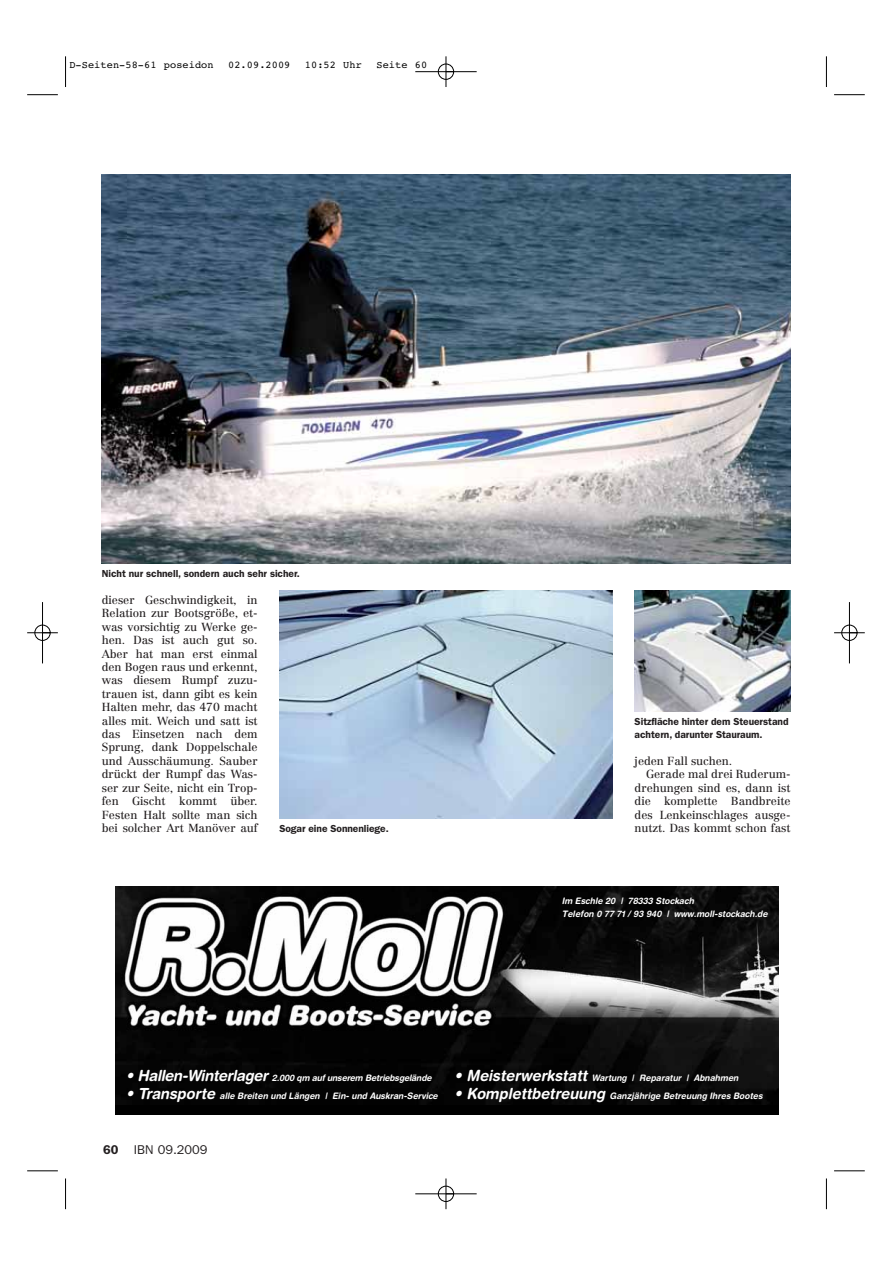
<style>
.page{position:relative;width:893px;height:1263px;background:#fff}
.page>*{position:absolute;margin:0;border:0;box-sizing:border-box;transform-origin:0 0}
.t1{font:12.75px "Franklin Gothic LT";color:#231f20}
.t2{font:11.55px/13.4px "Centennial";letter-spacing:-.005em;color:#231f20;text-align:justify}
.t3{font:600 10.2px/13.4px "Franklin Gothic LT";letter-spacing:-.005em;color:#231f20}
.t4{font:10.2px "Courier";letter-spacing:.01em;color:#000}
.t5{font:italic 700 9px/13.4px "Helvetica Rounded";color:#fff;scale:.95 1}
.t6{font:italic 700 9px "Helvetica Rounded";letter-spacing:-.02em;color:#fff;scale:.95 1}
.s1{font-size:15.3px}
.s2{font-weight:600}
</style>
<div class="page">
<img style="left:102px;top:175px;width:688px;height:389px">
<img style="left:279px;top:590px;width:334px;height:229px">
<img style="left:634px;top:590px;width:156px;height:121px">
<div style="left:115px;top:887px;width:663px;height:228px;background:#000"></div>
<img style="left:115px;top:887px;width:663px;height:217px">
<hr style="left:65px;top:56px;width:1px;height:31px;background:#000">
<hr style="left:27px;top:94px;width:31px;height:1px;background:#000">
<hr style="left:826px;top:56px;width:1px;height:31px;background:#000">
<hr style="left:834px;top:94px;width:30px;height:1px;background:#000">
<hr style="left:65px;top:1179px;width:1px;height:30px;background:#000">
<hr style="left:27px;top:1171px;width:31px;height:1px;background:#000">
<hr style="left:826px;top:1179px;width:1px;height:30px;background:#000">
<hr style="left:834px;top:1171px;width:30px;height:1px;background:#000">
<hr style="left:415px;top:71px;width:61px;height:1px;background:#000">
<hr style="left:415px;top:1194px;width:61px;height:1px;background:#000">
<hr style="left:42px;top:602px;width:1px;height:61px;background:#000">
<hr style="left:849px;top:602px;width:1px;height:61px;background:#000">
<hr style="left:445px;top:56px;width:1px;height:31px;background:#000">
<hr style="left:445px;top:1178px;width:1px;height:31px;background:#000">
<hr style="left:27px;top:633px;width:31px;height:1px;background:#000">
<hr style="left:834px;top:633px;width:30px;height:1px;background:#000">
<div style="left:438px;top:64px;width:16px;height:16px;border:1px solid #000;border-radius:50%"></div>
<div style="left:438px;top:1186px;width:16px;height:16px;border:1px solid #000;border-radius:50%"></div>
<div style="left:35px;top:625px;width:15px;height:16px;border:1px solid #000;border-radius:50%"></div>
<div style="left:841px;top:625px;width:16px;height:16px;border:1px solid #000;border-radius:50%"></div>
<p class="t4" style="left:69px;top:61px;width:146px">D-Seiten-58-61 poseidon</p>
<p class="t4" style="left:228px;top:61px;width:64px">02.09.2009</p>
<p class="t4" style="left:305px;top:61px;width:58px">10:52 Uhr</p>
<p class="t4" style="left:376px;top:61px;width:52px">Seite 60</p>
<p class="t3" style="left:102px;top:568px;width:200px">Nicht nur schnell, sondern auch sehr sicher.</p>
<p class="t2" style="left:102px;top:594px;width:157px">dieser Geschwindigkeit, in Relation zur Bootsgröße, et&shy;was vorsichtig zu Werke ge&shy;hen. Das ist auch gut so.<br>Aber hat man erst einmal den Bogen raus und erkennt, was diesem Rumpf zuzu&shy;trauen ist, dann gibt es kein Halten mehr, das 470 macht alles mit. Weich und satt ist das Einsetzen nach dem Sprung, dank Doppelschale und Ausschäumung. Sauber drückt der Rumpf das Was&shy;ser zur Seite, nicht ein Trop&shy;fen Gischt kommt über.<br>Festen Halt sollte man sich bei solcher Art Manöver auf</p>
<p class="t3" style="left:279px;top:823px;width:111px">Sogar eine Sonnenliege.</p>
<p class="t3" style="left:634px;top:716px;width:155px">Sitzfläche hinter dem Steuerstand achtern, darunter Stauraum.</p>
<p class="t2" style="left:634px;top:755px;width:99px">jeden Fall suchen.</p>
<p class="t2" style="left:646px;top:768px;width:146px">Gerade mal drei Ruderum-</p>
<p class="t2" style="left:634px;top:782px;width:157px">drehungen sind es, dann ist</p>
<p class="t2" style="left:634px;top:795px;width:157px">die komplette Bandbreite</p>
<p class="t2" style="left:634px;top:809px;width:157px">des Lenkeinschlages ausge-</p>
<p class="t2" style="left:634px;top:822px;width:157px">nutzt. Das kommt schon fast</p>
<p class="t5" style="left:561px;top:895px;width:218px">Im Eschle 20 | 78333 Stockach<br>Telefon 0 77 71 / 93 940 | www.moll-stockach.de</p>
<p class="t6" style="left:126px;top:1074px;width:323px"><span class="s1">• Hallen-Winterlager</span> 2.000 qm auf unserem Betriebsgelände</p>
<p class="t5" style="left:126px;top:1090px;width:329px"><span class="s1">• Transporte</span> alle Breiten und Längen | Ein- und Auskran-Service</p>
<p class="t1" style="left:103px;top:1145px;width:106px"><span class="s2">60</span> IBN 09.2009</p>
<p class="t5" style="left:454px;top:1072px;width:300px"><span class="s1">• Meisterwerkstatt</span> Wartung | Reparatur | Abnahmen</p>
<p class="t5" style="left:454px;top:1090px;width:326px"><span class="s1">• Komplettbetreuung</span> Ganzjährige Betreuung Ihres Bootes</p>
</div>
